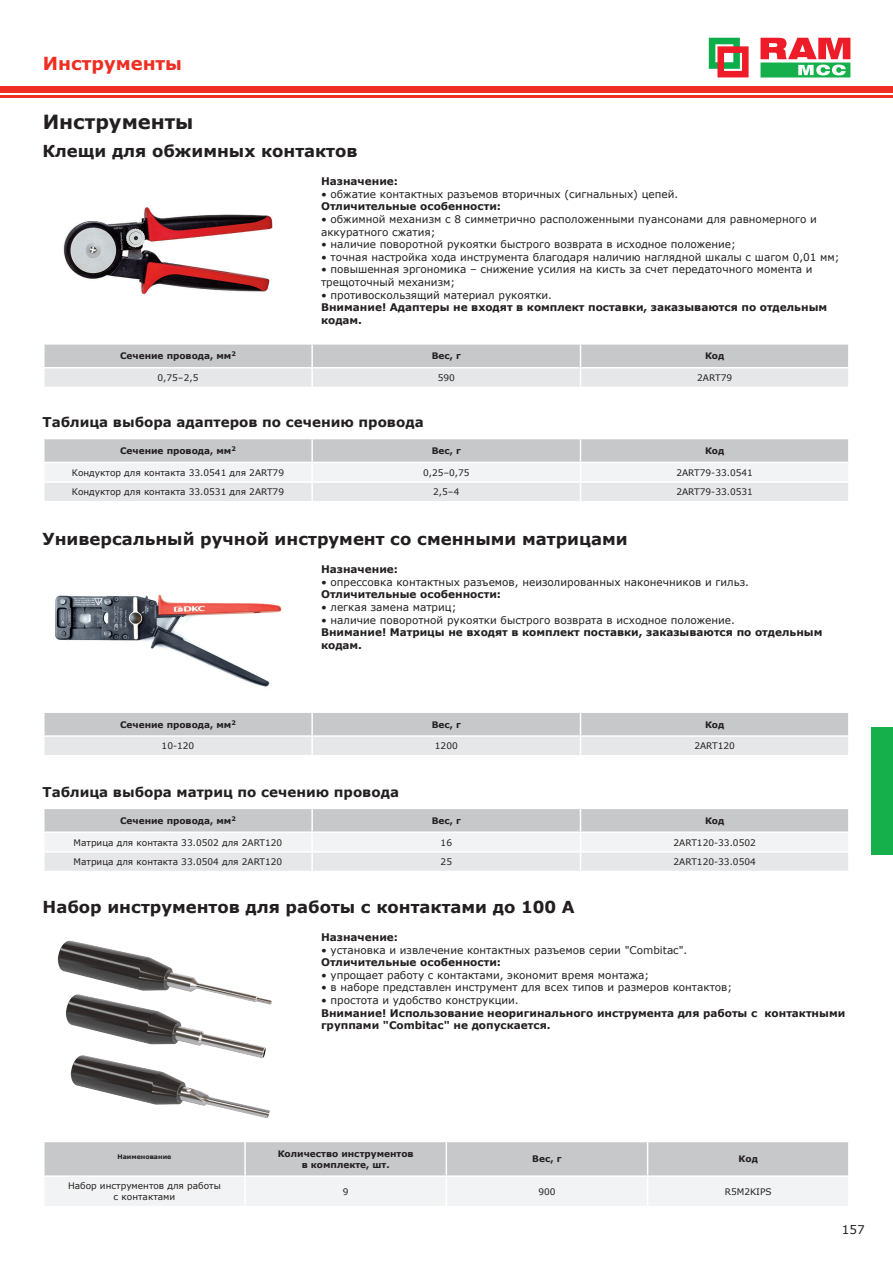
<style>
.page{position:relative;width:893px;height:1263px;background:#fff}
.page>*{position:absolute;margin:0;border:0;box-sizing:border-box;transform-origin:0 0}
.t1{font:700 19.5px "Verdana";color:#231f20}
.t2{font:700 18px "Verdana";color:#ee2e22}
.t3{font:700 16.5px "Verdana";color:#231f20}
.t4{font:700 13.5px "Verdana";color:#231f20}
.t5{font:12px "Verdana";color:#231f20}
.text_7{font:10.5px/12.6px "Verdana";color:#231f20}
.text_7-2{font:700 10.5px/12.6px "Verdana";color:#231f20}
.Text_6_n{font:9px/10.8px "Verdana";color:#231f20;text-align:center}
.Text_6_n-2{font:700 9px/10.8px "Verdana";color:#231f20;text-align:center}
.Text_6_n-3{font:700 6.3px "Verdana";color:#231f20}
</style>
<div class="page">
<svg style="left:0;top:87px;width:2px;height:11px"></svg>
<div style="left:2px;top:87px;width:891px;height:6px;background:#ee2e22"></div>
<hr style="left:2px;top:95px;width:891px;height:3px;background:#ee2e22">
<svg style="left:709px;top:38px;width:40px;height:39px"></svg>
<svg style="left:760px;top:38px;width:90px;height:40px"></svg>
<div style="left:871px;top:727px;width:22px;height:128px;background:#15b04b"></div>
<svg style="left:44px;top:344px;width:805px;height:43px;background:#d7d8da"></svg>
<svg style="left:44px;top:712px;width:805px;height:43px;background:#d7d8da"></svg>
<svg style="left:44px;top:439px;width:805px;height:62px"></svg>
<hr style="left:43px;top:481px;width:269px;height:2px;background:#fff">
<hr style="left:312px;top:481px;width:268px;height:2px;background:#fff">
<hr style="left:580px;top:481px;width:270px;height:2px;background:#fff">
<svg style="left:44px;top:809px;width:805px;height:62px"></svg>
<hr style="left:43px;top:851px;width:269px;height:2px;background:#fff">
<hr style="left:312px;top:851px;width:268px;height:2px;background:#fff">
<hr style="left:580px;top:851px;width:270px;height:2px;background:#fff">
<svg style="left:44px;top:1142px;width:805px;height:64px"></svg>
<hr style="left:43px;top:1177px;width:2px;height:29px;background:#fff">
<hr style="left:848px;top:1177px;width:2px;height:29px;background:#fff">
<img style="left:63px;top:207px;width:210px;height:88px">
<img style="left:55px;top:594px;width:227px;height:93px">
<img style="left:57px;top:940px;width:167px;height:49px">
<img style="left:65px;top:989px;width:207px;height:61px">
<img style="left:70px;top:1050px;width:200px;height:68px">
<p class="t2" style="left:43px;top:50px;width:141px">Инструменты</p>
<p class="t1" style="left:43px;top:108px;width:152px">Инструменты</p>
<p class="t3" style="left:43px;top:139px;width:317px">Клещи для обжимных контактов</p>
<p class="text_7-2" style="left:321px;top:175px;width:79px">Назначение:</p>
<p class="text_7" style="left:321px;top:187px;width:359px">• обжатие контактных разъемов вторичных (сигнальных) цепей.</p>
<p class="text_7-2" style="left:321px;top:200px;width:182px">Отличительные особенности:</p>
<p class="text_7" style="left:321px;top:213px;width:497px">• обжимной механизм с 8 симметрично расположенными пуансонами для равномерного и аккуратного сжатия;</p>
<p class="text_7" style="left:321px;top:238px;width:416px">• наличие поворотной рукоятки быстрого возврата в исходное положение;</p>
<p class="text_7" style="left:321px;top:250px;width:520px">• точная настройка хода инструмента благодаря наличию наглядной шкалы с шагом 0,01 мм;</p>
<p class="text_7" style="left:321px;top:263px;width:493px">• повышенная эргономика – снижение усилия на кисть за счет передаточного момента и трещоточный механизм;</p>
<p class="text_7" style="left:321px;top:288px;width:233px">• противоскользящий материал рукоятки.</p>
<p class="text_7-2" style="left:321px;top:301px;width:508px">Внимание! Адаптеры не входят в комплект поставки, заказываются по отдельным кодам.</p>
<p class="Text_6_n-2" style="left:120px;top:350px;width:117px">Сечение провода, мм<sup>2</sup></p>
<p class="Text_6_n-2" style="left:432px;top:350px;width:31px">Вес, г</p>
<p class="Text_6_n-2" style="left:705px;top:350px;width:21px">Код</p>
<p class="Text_6_n" style="left:158px;top:372px;width:42px">0,75–2,5</p>
<p class="Text_6_n" style="left:438px;top:372px;width:19px">590</p>
<p class="Text_6_n" style="left:697px;top:372px;width:36px">2ART79</p>
<p class="t4" style="left:43px;top:413px;width:383px">Таблица выбора адаптеров по сечению провода</p>
<p class="Text_6_n-2" style="left:120px;top:445px;width:117px">Сечение провода, мм<sup>2</sup></p>
<p class="Text_6_n-2" style="left:432px;top:445px;width:31px">Вес, г</p>
<p class="Text_6_n-2" style="left:705px;top:445px;width:21px">Код</p>
<p class="Text_6_n" style="left:72px;top:467px;width:214px">Кондуктор для контакта 33.0541 для 2ART79</p>
<p class="Text_6_n" style="left:423px;top:467px;width:48px">0,25–0,75</p>
<p class="Text_6_n" style="left:676px;top:467px;width:78px">2ART79-33.0541</p>
<p class="Text_6_n" style="left:72px;top:487px;width:214px">Кондуктор для контакта 33.0531 для 2ART79</p>
<p class="Text_6_n" style="left:433px;top:487px;width:28px">2,5–4</p>
<p class="Text_6_n" style="left:676px;top:487px;width:78px">2ART79-33.0531</p>
<p class="t3" style="left:43px;top:528px;width:587px">Универсальный ручной инструмент со сменными матрицами</p>
<p class="text_7-2" style="left:321px;top:563px;width:79px">Назначение:</p>
<p class="text_7" style="left:321px;top:575px;width:429px">• опрессовка контактных разъемов, неизолированных наконечников и гильз.</p>
<p class="text_7-2" style="left:321px;top:588px;width:182px">Отличительные особенности:</p>
<p class="text_7" style="left:321px;top:601px;width:137px">• легкая замена матриц;</p>
<p class="text_7" style="left:321px;top:613px;width:415px">• наличие поворотной рукоятки быстрого возврата в исходное положение.</p>
<p class="text_7-2" style="left:321px;top:626px;width:503px">Внимание! Матрицы не входят в комплект поставки, заказываются по отдельным кодам.</p>
<p class="Text_6_n-2" style="left:120px;top:719px;width:117px">Сечение провода, мм<sup>2</sup></p>
<p class="Text_6_n-2" style="left:432px;top:719px;width:31px">Вес, г</p>
<p class="Text_6_n-2" style="left:705px;top:719px;width:21px">Код</p>
<p class="Text_6_n" style="left:162px;top:740px;width:34px">10-120</p>
<p class="Text_6_n" style="left:435px;top:740px;width:24px">1200</p>
<p class="Text_6_n" style="left:694px;top:740px;width:42px">2ART120</p>
<p class="t4" style="left:43px;top:782px;width:358px">Таблица выбора матриц по сечению провода</p>
<p class="Text_6_n-2" style="left:120px;top:815px;width:117px">Сечение провода, мм<sup>2</sup></p>
<p class="Text_6_n-2" style="left:432px;top:815px;width:31px">Вес, г</p>
<p class="Text_6_n-2" style="left:705px;top:815px;width:21px">Код</p>
<p class="Text_6_n" style="left:74px;top:837px;width:210px">Матрица для контакта 33.0502 для 2ART120</p>
<p class="Text_6_n" style="left:441px;top:837px;width:13px">16</p>
<p class="Text_6_n" style="left:673px;top:837px;width:84px">2ART120-33.0502</p>
<p class="Text_6_n" style="left:74px;top:856px;width:210px">Матрица для контакта 33.0504 для 2ART120</p>
<p class="Text_6_n" style="left:441px;top:856px;width:13px">25</p>
<p class="Text_6_n" style="left:673px;top:856px;width:84px">2ART120-33.0504</p>
<p class="t3" style="left:43px;top:895px;width:534px">Набор инструментов для работы с контактами до 100 А</p>
<p class="text_7-2" style="left:321px;top:931px;width:79px">Назначение:</p>
<p class="text_7" style="left:321px;top:943px;width:368px">• установка и извлечение контактных разъемов серии "Combitac".</p>
<p class="text_7-2" style="left:321px;top:956px;width:182px">Отличительные особенности:</p>
<p class="text_7" style="left:321px;top:969px;width:330px">• упрощает работу с контактами, экономит время монтажа;</p>
<p class="text_7" style="left:321px;top:981px;width:413px">• в наборе представлен инструмент для всех типов и размеров контактов;</p>
<p class="text_7" style="left:321px;top:994px;width:199px">• простота и удобство конструкции.</p>
<p class="text_7-2" style="left:321px;top:1006px;width:526px">Внимание! Использование неоригинального инструмента для работы с контактными группами "Combitac" не допускается.</p>
<p class="Text_6_n-3" style="left:117px;top:1152px;width:56px">Наименование</p>
<p class="Text_6_n-2" style="left:278px;top:1148px;width:137px">Количество инструментов в комплекте, шт.</p>
<p class="Text_6_n-2" style="left:532px;top:1153px;width:31px">Вес, г</p>
<p class="Text_6_n-2" style="left:738px;top:1153px;width:21px">Код</p>
<p class="Text_6_n" style="left:68px;top:1181px;width:154px">Набор инструментов для работы с контактами</p>
<p class="Text_6_n" style="left:343px;top:1186px;width:7px">9</p>
<p class="Text_6_n" style="left:538px;top:1186px;width:19px">900</p>
<p class="Text_6_n" style="left:725px;top:1186px;width:48px">R5M2KIPS</p>
<p class="t5" style="left:842px;top:1221px;width:24px">157</p>
</div>
